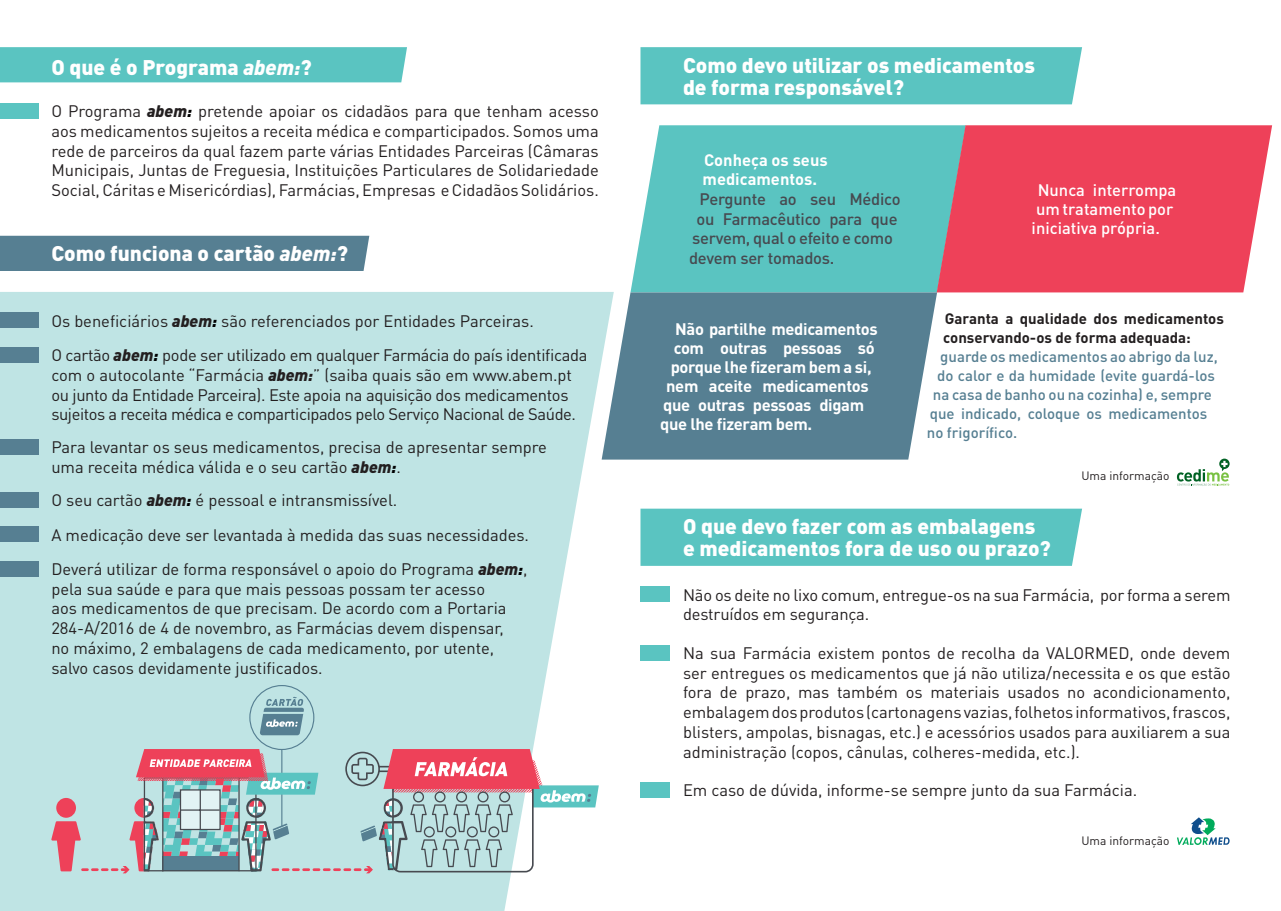
<style>
.page{position:relative;width:1281px;height:911px;background:#fff}
.page>*{position:absolute;margin:0;border:0;box-sizing:border-box;transform-origin:0 0}
.t1{font:900 21px/22.2px "DIN Pro";color:#fff}
.t2{font:16.5px/19.8px "DIN Pro";color:#231f20}
.t3{font:16.5px/19.8px "DIN Pro";letter-spacing:-.02em;color:#231f20}
.t4{font:700 16.5px "DIN Pro";letter-spacing:-.02em;color:#fff}
.t5{font:500 16.5px "DIN Pro";letter-spacing:-.015em;color:#474a50}
.t6{font:500 16.5px/18.9px "DIN Pro";color:#fff}
.t7{font:700 16.5px/18.9px "DIN Pro";color:#fff}
.t8{font:500 15px "DIN Pro";color:#567f92}
.t9{font:700 15px/18.9px "DIN Pro";color:#231f20}
.t10{font:12px "DIN Pro";color:#231f20}
.s1{font-style:italic}
.s2{font-weight:900;font-style:italic}
.s3{font-weight:900;font-style:italic;color:#000001}
</style>
<div class="page">
<svg style="left:0;top:292px;width:614px;height:619px;background:#c3e5e5"></svg>
<div style="left:0;top:47px;width:407px;height:35px;background:#5ac4c1"></div>
<div style="left:640px;top:508px;width:442px;height:58px;background:#5ac4c1"></div>
<div style="left:0;top:236px;width:369px;height:35px;background:#567f92"></div>
<div style="left:0;top:103px;width:38px;height:15px;background:#5ac4c1"></div>
<div style="left:640px;top:587px;width:30px;height:15px;background:#5ac4c1"></div>
<div style="left:640px;top:645px;width:30px;height:15px;background:#5ac4c1"></div>
<div style="left:640px;top:782px;width:30px;height:15px;background:#5ac4c1"></div>
<div style="left:0;top:313px;width:38px;height:15px;background:#567f92"></div>
<div style="left:0;top:347px;width:38px;height:15px;background:#567f92"></div>
<div style="left:0;top:439px;width:38px;height:15px;background:#567f92"></div>
<div style="left:0;top:492px;width:38px;height:15px;background:#567f92"></div>
<div style="left:0;top:527px;width:38px;height:15px;background:#567f92"></div>
<div style="left:0;top:561px;width:38px;height:15px;background:#567f92"></div>
<div style="left:640px;top:47px;width:442px;height:57px;background:#5ac4c1"></div>
<svg style="left:51px;top:684px;width:548px;height:189px;background:#c0cbce"></svg>
<svg style="left:937px;top:292px;width:306px;height:1px"></svg>
<div style="left:630px;top:125px;width:306px;height:167px;background:#5ac4c1"></div>
<svg style="left:601px;top:292px;width:336px;height:167px;background:#648a9b"></svg>
<svg style="left:936px;top:125px;width:336px;height:167px;background:#e44e63"></svg>
<svg style="left:1176px;top:458px;width:53px;height:28px"></svg>
<svg style="left:1177px;top:817px;width:52px;height:28px"></svg>
<p class="t1" style="left:51px;top:55px;width:262px">O que é o Programa <span class="s1">abem:</span>?</p>
<p class="t1" style="left:683px;top:53px;width:353px">Como devo utilizar os medicamentos de forma responsável?</p>
<p class="t2" style="left:51px;top:100px;width:549px;text-align:justify">O Programa <span class="s2">abem</span><span class="s3">:</span> pretende apoiar os cidadãos para que tenham acesso aos medicamentos sujeitos a receita médica e comparticipados. Somos uma rede de parceiros da qual fazem parte várias Entidades Parceiras (Câmaras Municipais, Juntas de Freguesia, Instituições Particulares de Solidariedade Social, Cáritas e Misericórdias), Farmácias, Empresas e Cidadãos Solidários.</p>
<p class="t1" style="left:51px;top:242px;width:298px">Como funciona o cartão <span class="s1">abem:</span>?</p>
<p class="t2" style="left:51px;top:310px;width:484px">Os beneficiários <span class="s2">abem</span><span class="s3">:</span> são referenciados por Entidades Parceiras.</p>
<p class="t3" style="left:51px;top:344px;width:537px">O cartão <span class="s2">abem</span><span class="s3">:</span> pode ser utilizado em qualquer Farmácia do país identificada com o autocolante “Farmácia <span class="s2">abem:</span>” (saiba quais são em www.abem.pt ou junto da Entidade Parceira). Este apoia na aquisição dos medicamentos sujeitos a receita médica e comparticipados pelo Serviço Nacional de Saúde.</p>
<p class="t2" style="left:51px;top:437px;width:497px">Para levantar os seus medicamentos, precisa de apresentar sempre uma receita médica válida e o seu cartão <span class="s2">abem</span><span class="s3">:</span>.</p>
<p class="t2" style="left:51px;top:490px;width:347px">O seu cartão <span class="s2">abem</span><span class="s3">:</span> é pessoal e intransmissível.</p>
<p class="t2" style="left:51px;top:524px;width:479px">A medicação deve ser levantada à medida das suas necessidades.</p>
<p class="t2" style="left:51px;top:558px;width:477px">Deverá utilizar de forma responsável o apoio do Programa <span class="s2">abem</span><span class="s3">:</span>, pela sua saúde e para que mais pessoas possam ter acesso<br>aos medicamentos de que precisam. De acordo com a Portaria 284-A/2016 de 4 de novembro, as Farmácias devem dispensar,<br>no máximo, 2 embalagens de cada medicamento, por utente, salvo casos devidamente justificados.</p>
<p class="t7" style="left:702px;top:150px;width:127px">Conheça os seus medicamentos.</p>
<p class="t5" style="left:699px;top:188px;width:202px">Pergunte ao seu Médico</p>
<p class="t5" style="left:696px;top:207px;width:202px">ou Farmacêutico para que</p>
<p class="t5" style="left:692px;top:227px;width:202px">servem, qual o efeito e como</p>
<p class="t5" style="left:689px;top:247px;width:147px">devem ser tomados.</p>
<p class="t4" style="left:675px;top:318px;width:204px">Não partilhe medicamentos</p>
<p class="t4" style="left:673px;top:337px;width:202px">com outras pessoas só</p>
<p class="t4" style="left:670px;top:356px;width:202px">porque lhe fizeram bem a si,</p>
<p class="t4" style="left:666px;top:375px;width:204px">nem aceite medicamentos</p>
<p class="t4" style="left:663px;top:393px;width:202px">que outras pessoas digam</p>
<p class="t4" style="left:660px;top:412px;width:153px">que lhe fizeram bem.</p>
<p class="t6" style="left:1031px;top:180px;width:146px;text-indent:6px">Nunca interrompa um tratamento por iniciativa própria.</p>
<p class="t9" style="left:943px;top:309px;width:282px">Garanta a qualidade dos medicamentos conservando-os de forma adequada:</p>
<p class="t8" style="left:940px;top:347px;width:279px">guarde os medicamentos ao abrigo da luz,</p>
<p class="t8" style="left:937px;top:366px;width:279px">do calor e da humidade (evite guardá-los</p>
<p class="t8" style="left:932px;top:385px;width:281px">na casa de banho ou na cozinha) e, sempre</p>
<p class="t8" style="left:929px;top:404px;width:279px">que indicado, coloque os medicamentos</p>
<p class="t8" style="left:926px;top:423px;width:92px">no frigorífico.</p>
<p class="t10" style="left:1081px;top:468px;width:90px">Uma informação</p>
<p class="t1" style="left:683px;top:514px;width:369px">O que devo fazer com as embalagens e medicamentos fora de uso ou prazo?</p>
<p class="t2" style="left:683px;top:584px;width:549px">Não os deite no lixo comum, entregue-os na sua Farmácia, por forma a serem destruídos em segurança.</p>
<p class="t2" style="left:683px;top:642px;width:549px;text-align:justify">Na sua Farmácia existem pontos de recolha da VALORMED, onde devem ser entregues os medicamentos que já não utiliza/necessita e os que estão fora de prazo, mas também os materiais usados no acondicionamento, embalagem dos produtos (cartonagens vazias, folhetos informativos, frascos, blisters, ampolas, bisnagas, etc.) e acessórios usados para auxiliarem a sua administração (copos, cânulas, colheres-medida, etc.).</p>
<p class="t2" style="left:683px;top:779px;width:456px">Em caso de dúvida, informe-se sempre junto da sua Farmácia.</p>
<p class="t10" style="left:1081px;top:832px;width:90px">Uma informação</p>
</div>
